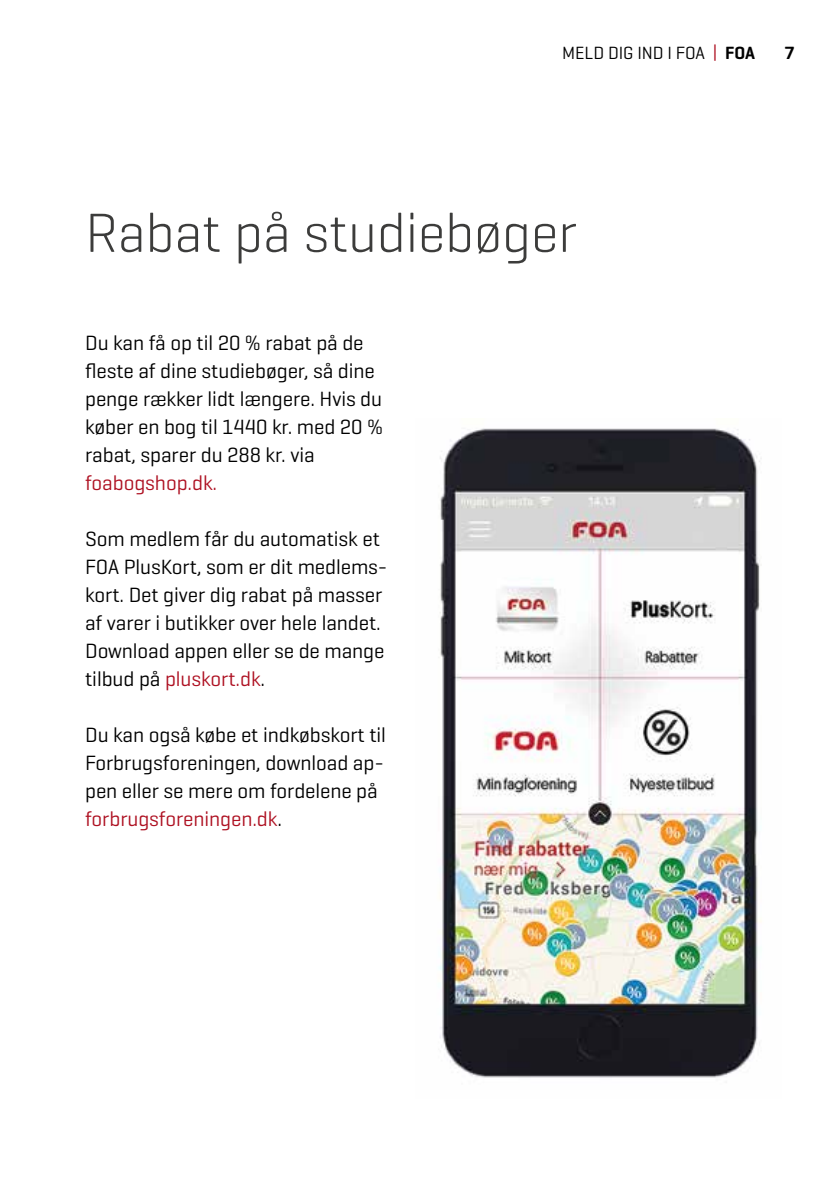
<style>
.page{position:relative;width:840px;height:1191px;background:#fff}
.page>*{position:absolute;margin:0;border:0;box-sizing:border-box;transform-origin:0 0}
.t1{font:300 56px "Geogrotesque";letter-spacing:-.005em;color:#3c3c3b}
.t2{font:21px/28px "Geogrotesque";letter-spacing:-.005em;color:#000}
.t3{font:21px "Geogrotesque";letter-spacing:-.005em;color:#ae1122}
.t4{font:18px "Geogrotesque";letter-spacing:-.005em;color:#000}
.t5{font:600 18px "Geogrotesque";color:#000}
.s1{color:#ae1122}
.s2{font-weight:600}
</style>
<div class="page">
<img style="left:439px;top:428px;width:323px;height:650px">
<p class="t4" style="left:562px;top:42px;width:194px">MELD DIG IND I FOA <span class="s1">|</span> <span class="s2">FOA</span></p>
<p class="t5" style="left:784px;top:42px;width:12px">7</p>
<h1 class="t1" style="left:85px;top:198px;width:493px">Rabat på studiebøger</h1>
<p class="t2" style="left:85px;top:328px;width:299px">Du kan få op til 20 % rabat på de fleste af dine studiebøger, så dine penge rækker lidt længere. Hvis du køber en bog til 1440 kr. med 20 % rabat, sparer du 288 kr. via</p>
<p class="t3" style="left:85px;top:469px;width:133px">foabogshop.dk.</p>
<p class="t2" style="left:85px;top:524px;width:304px">Som medlem får du automatisk et<br>FOA PlusKort, som er dit medlems&shy;kort. Det giver dig rabat på masser af varer i butikker over hele landet.<br>Download appen eller se de mange tilbud på <span class="s1">pluskort.dk</span>.</p>
<p class="t2" style="left:85px;top:720px;width:302px">Du kan også købe et indkøbskort til<br>Forbrugsforeningen, download ap&shy;pen eller se mere om fordelene på <span class="s1">forbrugsforeningen.dk</span>.</p>
</div>
